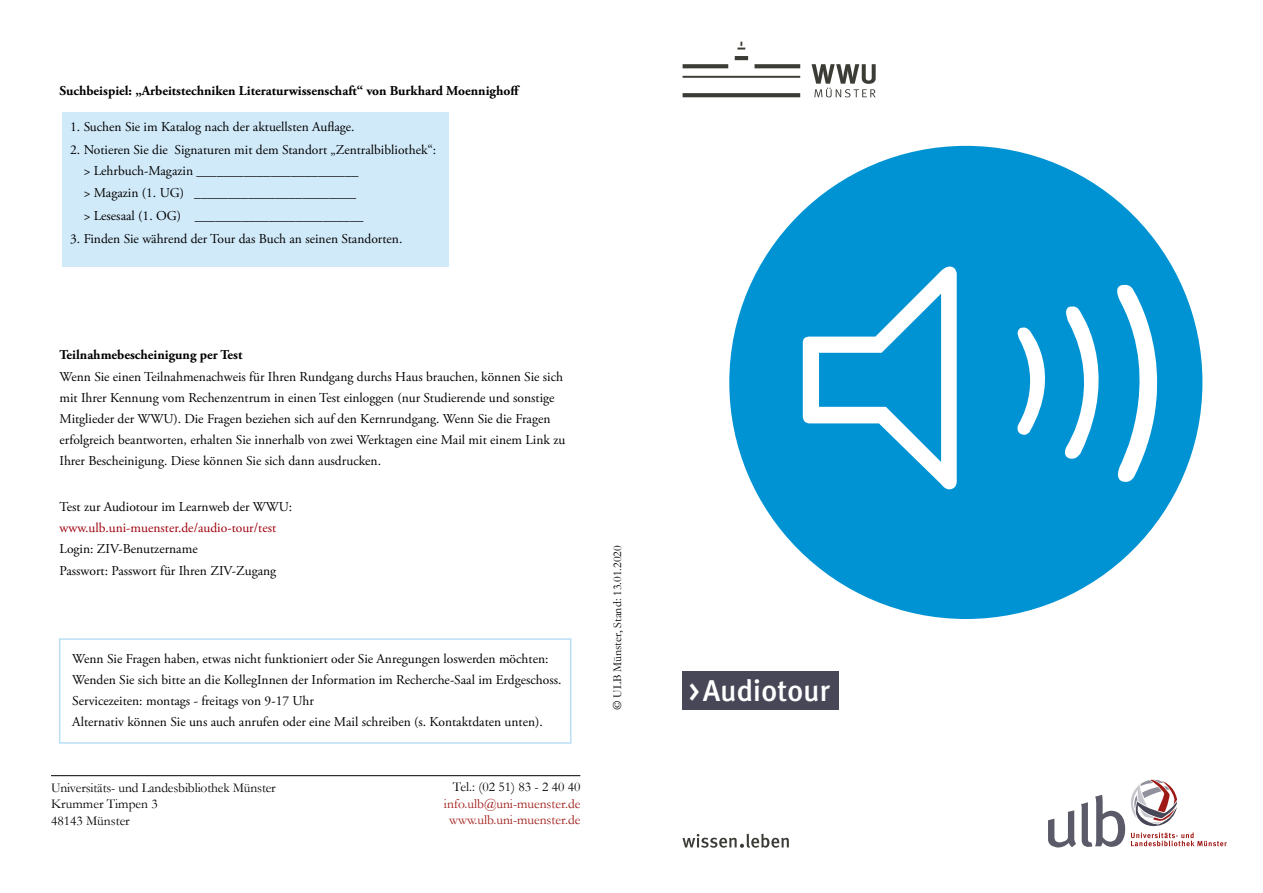
<style>
.page{position:relative;width:1263px;height:893px;background:#fff}
.page>*{position:absolute;margin:0;border:0;box-sizing:border-box;transform-origin:0 0}
.t1{font:500 30px "Meta OT";letter-spacing:-.01em;color:#fff}
.t2{font:13.5px/21px "Adobe Garamond Pro";color:#000}
.t3{font:700 13.5px "Adobe Garamond Pro";color:#000}
.t4{font:13.5px/16.5px "Garamond";letter-spacing:-.01em;color:#000}
.t5{font:13.5px/16.5px "Garamond";color:#9e1915;text-align:center}
.t6{font:13.5px "Adobe Garamond Pro";color:#a0010c}
.t7{font:12px "Garamond";color:#000}
.s1{font-family:"Adobe Garamond Pro"}
</style>
<div class="page">
<hr style="left:51px;top:775px;width:529px;height:1px;background:#000">
<div style="left:682px;top:671px;width:157px;height:38px;background:#474757"></div>
<svg style="left:729px;top:146px;width:473px;height:473px;fill:#0093d3"></svg>
<svg style="left:682px;top:834px;width:107px;height:14px"></svg>
<svg style="left:682px;top:42px;width:194px;height:55px"></svg>
<svg style="left:1048px;top:780px;width:179px;height:67px"></svg>
<div style="left:62px;top:113px;width:387px;height:154px;background:#d1eaf9"></div>
<div style="left:59px;top:638px;width:512px;height:106px;border:2px solid #b9dff5"></div>
<p class="t3" style="left:60px;top:82px;width:462px">Suchbeispiel: „Arbeitstechniken Literaturwissenschaft“ von Burkhard Moennighoff</p>
<p class="t2" style="left:70px;top:117px;width:286px">1. Suchen Sie im Katalog nach der aktuellsten Auflage.</p>
<p class="t2" style="left:84px;top:139px;width:354px;text-indent:-14px">2. Notieren Sie die Signaturen mit dem Standort „Zentralbibliothek“: &gt; Lehrbuch-Magazin ________________________</p>
<p class="t2" style="left:84px;top:182px;width:281px;line-height:22.6px">&gt; Magazin (1. UG) ________________________ &gt; Lesesaal (1. OG) _________________________</p>
<p class="t2" style="left:70px;top:229px;width:334px">3. Finden Sie während der Tour das Buch an seinen Standorten.</p>
<p class="t3" style="left:60px;top:346px;width:184px">Teilnahmebescheinigung per Test</p>
<p class="t2" style="left:60px;top:367px;width:507px">Wenn Sie einen Teilnahmenachweis für Ihren Rundgang durchs Haus brauchen, können Sie sich mit Ihrer Kennung vom Rechenzentrum in einen Test einloggen (nur Studierende und sonstige Mitglieder der WWU). Die Fragen beziehen sich auf den Kernrundgang. Wenn Sie die Fragen erfolgreich beantworten, erhalten Sie innerhalb von zwei Werktagen eine Mail mit einem Link zu Ihrer Bescheinigung. Diese können Sie sich dann ausdrucken.</p>
<p class="t2" style="left:60px;top:496px;width:234px">Test zur Audiotour im Learnweb der WWU:</p>
<p class="t6" style="left:60px;top:519px;width:218px">www.ulb.uni-muenster.de/audio-tour/test</p>
<p class="t2" style="left:60px;top:538px;width:218px;line-height:22.6px">Login: ZIV-Benutzername<br>Passwort: Passwort für Ihren ZIV-Zugang</p>
<p class="t2" style="left:72px;top:648px;width:491px">Wenn Sie Fragen haben, etwas nicht funktioniert oder Sie Anregungen loswerden möchten:<br>Wenden Sie sich bitte an die KollegInnen der Information im Recherche-Saal im Erdgeschoss.<br>Servicezeiten: montags - freitags von 9-17 Uhr<br>Alternativ können Sie uns auch anrufen oder eine Mail schreiben (s. Kontaktdaten unten).</p>
<p class="t4" style="left:51px;top:779px;width:226px">Universitäts- und Landesbibliothek Münster<br>Krummer Timpen 3<br>48143 Münster</p>
<p class="t4" style="left:453px;top:778px;width:129px">Tel.: (02 51) 83 - 2 40 40</p>
<p class="t5" style="left:444px;top:795px;width:138px">info.ulb@uni-muenster.de www.ulb.uni-muenster.de</p>
<p class="t7" style="left:609px;top:710px;width:166px;rotate:-90deg"><span class="s1">©</span> ULB Münster, Stand: 13.01.2020</p>
<h1 class="t1" style="left:688px;top:672px;width:143px">&gt;Audiotour</h1>
</div>
